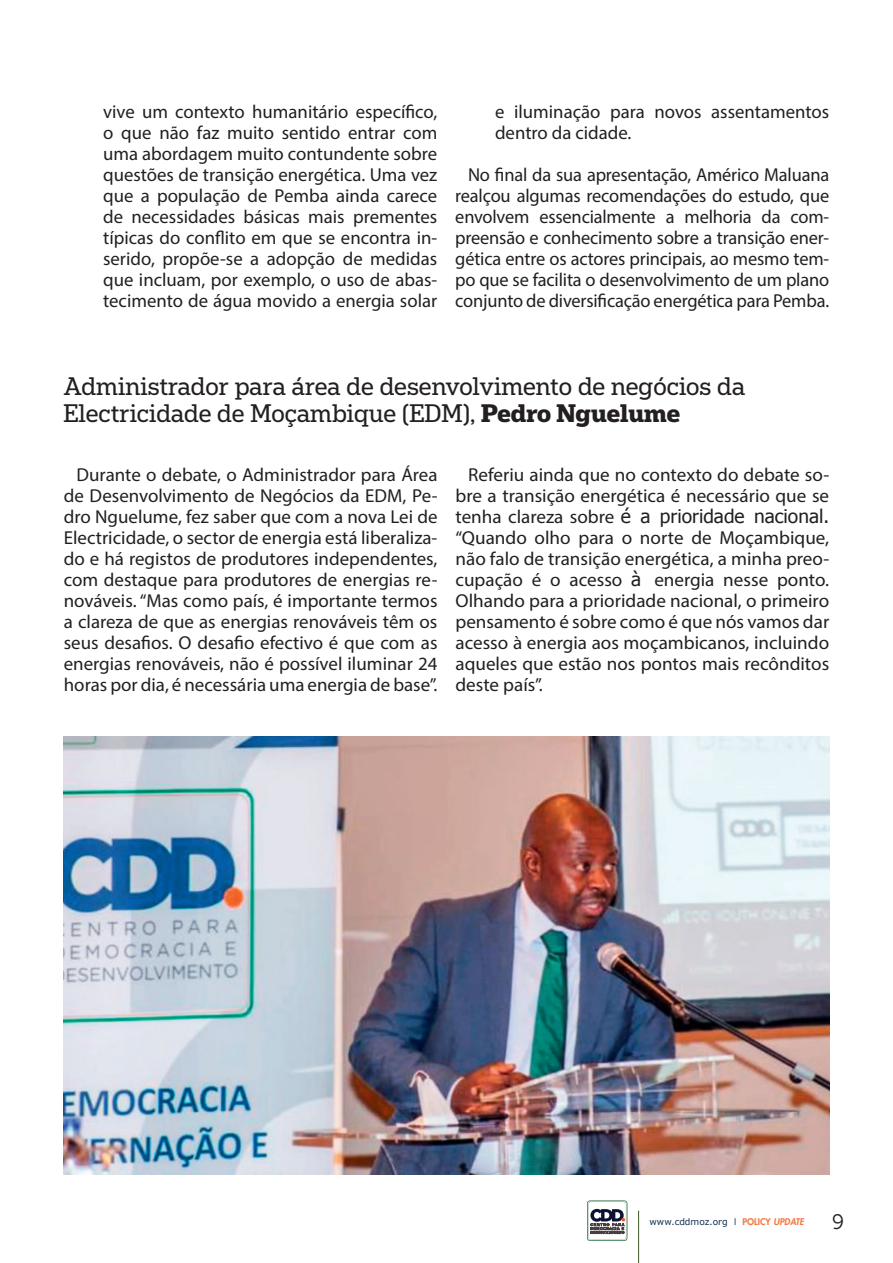
<style>
.page{position:relative;width:893px;height:1263px;background:#fff}
.page>*{position:absolute;margin:0;border:0;box-sizing:border-box;transform-origin:0 0}
.t1{font:24px/27px "Popular";color:#231f20}
.t2{font:21px "Museo 300";color:#231f20}
.t3{font:18.75px/21px "Myriad Pro";color:#231f20;text-align:justify}
.t4{font:18.75px "Tahoma";color:#231f20}
.t5{font:9px "Verdana";color:#102d4e}
.s1{font-weight:700}
.s2{font-family:"Myriad Pro"}
.s3{font-family:"Tahoma"}
.s4{font-family:"Futura LT"}
.s5{font-family:"Futura LT";font-weight:800;color:#f37841}
.s6{font-family:"Futura LT";font-weight:800;font-style:italic;color:#f37841}
</style>
<div class="page">
<hr style="left:638px;top:1211px;width:1px;height:52px;background:#425827">
<svg style="left:587px;top:1200px;width:40px;height:41px"></svg>
<img style="left:64px;top:737px;width:765px;height:438px">
<p class="t3" style="left:103px;top:101px;width:336px">vive um contexto humanitário específico, o que não faz muito sentido entrar com uma abordagem muito contundente sobre questões de transição energética. Uma vez que a população de Pemba ainda carece de necessidades básicas mais prementes típicas do conflito em que se encontra in&shy;serido, propõe-se a adopção de medidas que incluam, por exemplo, o uso de abas&shy;tecimento de água movido a energia solar</p>
<p class="t3" style="left:495px;top:101px;width:336px">e iluminação para novos assentamentos dentro da cidade.</p>
<p class="t3" style="left:455px;top:164px;width:375px;text-indent:13px">No final da sua apresentação, Américo Maluana realçou algumas recomendações do estudo, que envolvem essencialmente a melhoria da com&shy;preensão e conhecimento sobre a transição ener&shy;gética entre os actores principais, ao mesmo tem&shy;po que se facilita o desenvolvimento de um plano conjunto de diversificação energética para Pemba.</p>
<p class="t1" style="left:63px;top:372px;width:683px">Administrador para área de desenvolvimento de negócios da<br>Electricidade de Moçambique (EDM), <span class="s1">Pedro Nguelume</span></p>
<p class="t3" style="left:64px;top:464px;width:375px;text-indent:13px">Durante o debate, o Administrador para Área de Desenvolvimento de Negócios da EDM, Pe&shy;dro Nguelume, fez saber que com a nova Lei de Electricidade, o sector de energia está liberaliza&shy;do e há registos de produtores independentes, com destaque para produtores de energias re&shy;nováveis. “Mas como país, é importante termos a clareza de que as energias renováveis têm os seus desafios. O desafio efectivo é que com as energias renováveis, não é possível iluminar 24 horas por dia, é necessária uma energia de base”.</p>
<p class="t3" style="left:455px;top:464px;width:375px;text-align:right">Referiu ainda que no contexto do debate so&shy;bre a transição energética é necessário que se</p>
<p class="t4" style="left:455px;top:503px;width:375px"><span class="s2">tenha clareza sobre</span> é a prioridade nacional.</p>
<p class="t3" style="left:455px;top:527px;width:375px">“Quando olho para o norte de Moçambique, não falo de transição energética, a minha preo&shy;cupação é o acesso <span class="s3">à</span> energia nesse ponto.<br>Olhando para a prioridade nacional, o primeiro pensamento é sobre como é que nós vamos dar acesso à energia aos moçambicanos, incluindo aqueles que estão nos pontos mais recônditos deste país”.</p>
<p class="t5" style="left:650px;top:1215px;width:156px">www.cddmoz.org <span class="s4">I</span> <span class="s5">POLICY</span> <span class="s6">UPDATE</span></p>
<p class="t2" style="left:832px;top:1210px;width:13px">9</p>
</div>
